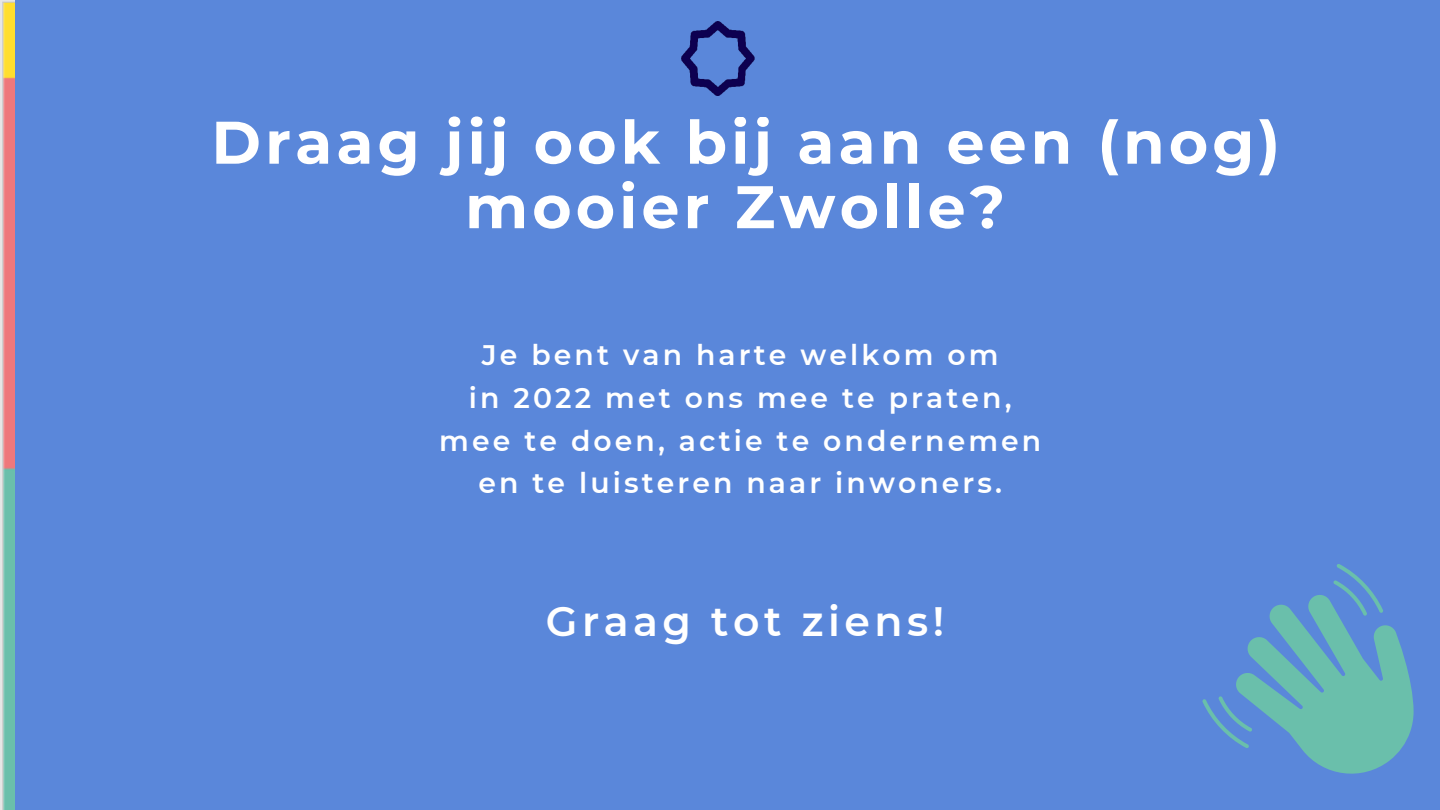
<style>
.page{position:relative;width:1440px;height:810px;background:#5a87da}
.page>*{position:absolute;margin:0;border:0;box-sizing:border-box;transform-origin:0 0}
.t1{font:700 60px/64.5px "Montserrat";letter-spacing:.07em;color:#fff;text-align:center}
.t2{font:600 41px "Montserrat";letter-spacing:.11em;color:#fff}
.t3{font:600 28.3px "Montserrat";letter-spacing:.11em;color:#fff}
</style>
<div class="page">
<img style="left:681px;top:21px;width:74px;height:75px">
<img style="left:0;top:0;width:15px;height:810px">
<svg style="left:1202px;top:564px;width:212px;height:210px"></svg>
<p class="t1" style="left:211px;top:110px;width:1070px">Draag jij ook bij aan een (nog) mooier Zwolle?</p>
<p class="t3" style="left:482px;top:338px;width:518px">Je bent van harte welkom om</p>
<p class="t3" style="left:469px;top:380px;width:544px">in 2022 met ons mee te praten,</p>
<p class="t3" style="left:439px;top:423px;width:603px">mee te doen, actie te ondernemen</p>
<p class="t3" style="left:478px;top:466px;width:525px">en te luisteren naar inwoners.</p>
<p class="t2" style="left:546px;top:596px;width:400px">Graag tot ziens!</p>
</div>
